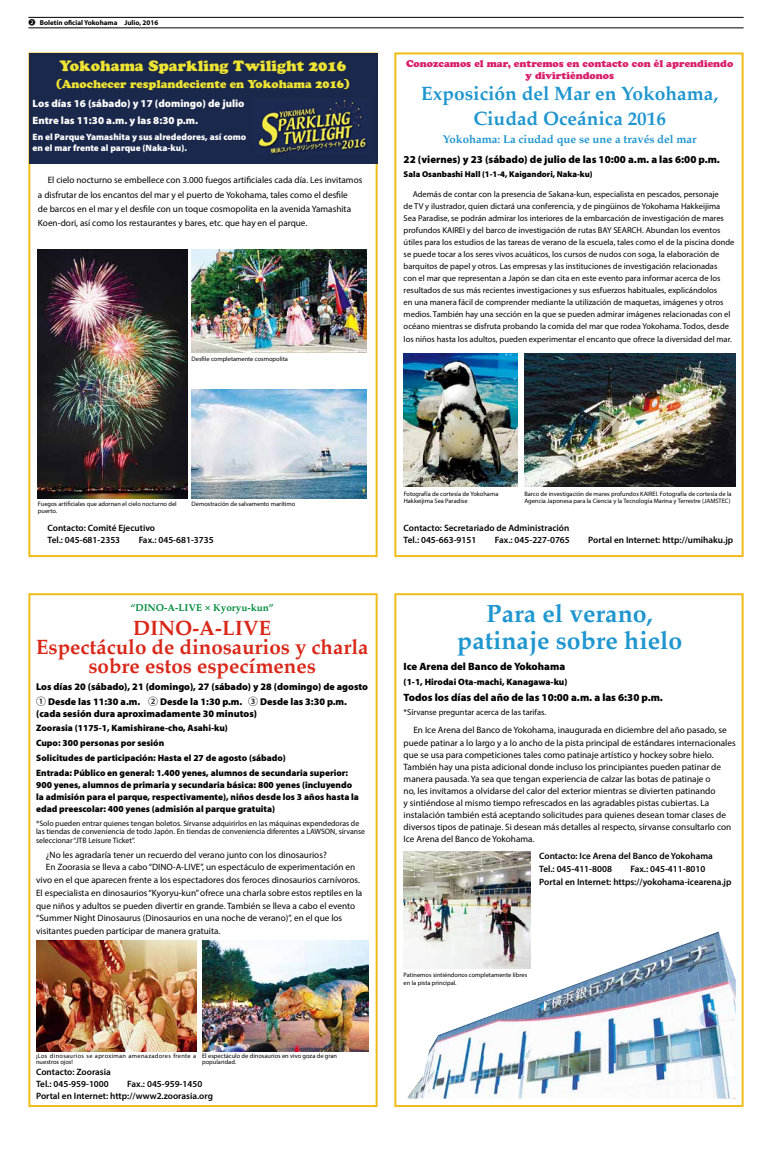
<style>
.page{position:relative;width:772px;height:1151px;background:#fff}
.page>*{position:absolute;margin:0;border:0;box-sizing:border-box;transform-origin:0 0}
.t1{font:700 24.8px/26.9px "Palatino";color:#1f96cf;text-align:center}
.t2{font:700 20.6px/19.1px "Palatino";color:#d92819;text-align:center}
.t3{font:700 19.1px/24.8px "Palatino";color:#1f96cf;text-align:center}
.t4{font:14.9px "Cooper Black Std";color:#efe331}
.t5{font:11.3px "Cooper Black Std";color:#efe331}
.t6{font:700 11.3px "Palatino";color:#1f96cf}
.t7{font:900 10.6px "Myriad Pro";color:#000}
.t8{font:900 10.6px/17px "Myriad Pro";color:#fff}
.t9{font:900 9.9px/14.9px "Myriad Pro";color:#000}
.t10{font:9.9px/11.7px "Cooper Black Std";color:#d81d6a;text-align:center}
.t11{font:700 9.9px "Palatino";color:#008b3d}
.t12{font:9.2px/12.1px "Myriad Pro";color:#000}
.t13{font:900 9.2px/14.9px "Myriad Pro";color:#000}
.t14{font:600 9.2px/12.8px "Myriad Pro";color:#000}
.t15{font:900 9.2px/11.3px "Myriad Pro";color:#fff}
.t16{font:8.5px/12.1px "Myriad Pro";color:#000}
.t17{font:900 8.5px "Myriad Pro";color:#000}
.t18{font:7.8px/8.5px "Myriad Pro";color:#000}
.t19{font:700 7.1px "Myriad Pro";color:#000}
.t20{font:6.4px/7.8px "Myriad Pro";color:#000}
.t21{font:6.4px/6.4px "Myriad Pro";letter-spacing:.05em;color:#000}
.s1{font-family:"Koz Go Pro";font-weight:400}
.s2{font-family:"Koz Go Pro";font-weight:500}
</style>
<div class="page">
<hr style="left:28px;top:17px;width:715px;height:1px;background:#000">
<hr style="left:28px;top:27px;width:715px;height:1px;background:#000">
<div style="left:28px;top:52px;width:349px;height:505px;border:2px solid #f1bc1a"></div>
<div style="left:394px;top:52px;width:349px;height:505px;border:2px solid #f1bc1a"></div>
<div style="left:28px;top:593px;width:349px;height:514px;border:2px solid #f1bc1a"></div>
<div style="left:394px;top:593px;width:349px;height:514px;border:2px solid #f1bc1a"></div>
<div style="left:29px;top:53px;width:348px;height:111px;background:#1a284c"></div>
<img style="left:258px;top:100px;width:108px;height:55px">
<img style="left:38px;top:249px;width:149px;height:250px">
<img style="left:191px;top:249px;width:175px;height:103px">
<img style="left:191px;top:389px;width:175px;height:110px">
<img style="left:524px;top:354px;width:211px;height:133px">
<img style="left:403px;top:354px;width:114px;height:133px">
<img style="left:202px;top:940px;width:166px;height:111px">
<img style="left:36px;top:940px;width:160px;height:111px">
<img style="left:407px;top:931px;width:328px;height:167px">
<img style="left:403px;top:852px;width:127px;height:116px">
<p class="t19" style="left:28px;top:18px;width:131px"><span class="s1">❷</span> Boletín oficial Yokohama Julio, 2016</p>
<h3 class="t4" style="left:60px;top:57px;width:288px">Yokohama Sparkling Twilight 2016</h3>
<p class="t5" style="left:56px;top:77px;width:295px">(Anochecer resplandeciente en Yokohama 2016)</p>
<p class="t8" style="left:33px;top:95px;width:213px">Los días 16 (sábado) y 17 (domingo) de julio<br>Entre las 11:30 a.m. y las 8:30 p.m.</p>
<p class="t15" style="left:33px;top:131px;width:215px">En el Parque Yamashita y sus alrededores, así como en el mar frente al parque (Naka-ku).</p>
<p class="t12" style="left:38px;top:173px;width:326px;line-height:14.2px;text-indent:10px">El cielo nocturno se embellece con 3.000 fuegos artificiales cada día. Les invitamos a disfrutar de los encantos del mar y el puerto de Yokohama, tales como el desfile<br>de barcos en el mar y el desfile con un toque cosmopolita en la avenida Yamashita Koen-dori, así como los restaurantes y bares, etc. que hay en el parque.</p>
<p class="t20" style="left:191px;top:355px;width:98px">Desfile completamente cosmopolita</p>
<p class="t10" style="left:406px;top:58px;width:328px">Conozcamos el mar, entremos en contacto con él aprendiendo y divirtiéndonos</p>
<h3 class="t3" style="left:421px;top:81px;width:298px">Exposición del Mar en Yokohama,<br>Ciudad Oceánica 2016</h3>
<p class="t6" style="left:442px;top:130px;width:255px">Yokohama: La ciudad que se une a través del mar</p>
<p class="t7" style="left:403px;top:152px;width:317px">22 (viernes) y 23 (sábado) de julio de las 10:00 a.m. a las 6:00 p.m.</p>
<p class="t17" style="left:403px;top:168px;width:190px">Sala Osanbashi Hall (1-1-4, Kaigandori, Naka-ku)</p>
<p class="t16" style="left:403px;top:188px;width:332px;text-indent:9px">Además de contar con la presencia de Sakana-kun, especialista en pescados, personaje<br>de TV y ilustrador, quien dictará una conferencia, y de pingüinos de Yokohama Hakkeijima Sea Paradise, se podrán admirar los interiores de la embarcación de investigación de mares profundos KAIREI y del barco de investigación de rutas BAY SEARCH. Abundan los eventos útiles para los estudios de las tareas de verano de la escuela, tales como el de la piscina donde se puede tocar a los seres vivos acuáticos, los cursos de nudos con soga, la elaboración de barquitos de papel y otros. Las empresas y las instituciones de investigación relacionadas<br>con el mar que representan a Japón se dan cita en este evento para informar acerca de los resultados de sus más recientes investigaciones y sus esfuerzos habituales, explicándolos<br>en una manera fácil de comprender mediante la utilización de maquetas, imágenes y otros medios. También hay una sección en la que se pueden admirar imágenes relacionadas con el océano mientras se disfruta probando la comida del mar que rodea Yokohama. Todos, desde los niños hasta los adultos, pueden experimentar el encanto que ofrece la diversidad del mar.</p>
<p class="t20" style="left:38px;top:500px;width:140px;line-height:7.1px">Fuegos artificiales que adornan el cielo nocturno del puerto.</p>
<p class="t20" style="left:191px;top:500px;width:105px">Demostración de salvamento marítimo</p>
<p class="t14" style="left:47px;top:521px;width:167px">Contacto: Comité Ejecutivo<br>Tel.: 045-681-2353<span class="s2">　　</span>Fax.: 045-681-3735</p>
<p class="t11" style="left:130px;top:599px;width:145px">“DINO-A-LIVE × Kyoryu-kun”</p>
<h2 class="t2" style="left:36px;top:617px;width:333px">DINO-A-LIVE<br>Espectáculo de dinosaurios y charla sobre estos especímenes</h2>
<p class="t9" style="left:36px;top:679px;width:333px">Los días 20 (sábado), 21 (domingo), 27 (sábado) y 28 (domingo) de agosto<br><span class="s2">①</span> Desde las 11:30 a.m. <span class="s2">②</span> Desde la 1:30 p.m. <span class="s2">③</span> Desde las 3:30 p.m.</p>
<p class="t9" style="left:36px;top:706px;width:222px">(cada sesión dura aproximadamente 30 minutos)</p>
<p class="t13" style="left:36px;top:720px;width:313px">Zoorasia (1175-1, Kamishirane-cho, Asahi-ku)<br>Cupo: 300 personas por sesión<br>Solicitudes de participación: Hasta el 27 de agosto (sábado)<br>Entrada: Público en general: 1.400 yenes, alumnos de secundaria superior:</p>
<p class="t13" style="left:36px;top:778px;width:324px;line-height:12.1px">900 yenes, alumnos de primaria y secundaria básica: 800 yenes (incluyendo la admisión para el parque, respectivamente), niños desde los 3 años hasta la edad preescolar: 400 yenes (admisión al parque gratuita)</p>
<p class="t18" style="left:36px;top:819px;width:330px">*Solo pueden entrar quienes tengan boletos. Sírvanse adquirirlos en las máquinas expendedoras de las tiendas de conveniencia de todo Japón. En tiendas de conveniencia diferentes a LAWSON, sírvanse seleccionar “JTB Leisure Ticket”.</p>
<p class="t12" style="left:46px;top:848px;width:282px">¿No les agradaría tener un recuerdo del verano junto con los dinosaurios?</p>
<p class="t12" style="left:46px;top:861px;width:311px">En Zoorasia se lleva a cabo “DINO-A-LIVE”, un espectáculo de experimentación en</p>
<p class="t12" style="left:36px;top:874px;width:325px">vivo en el que aparecen frente a los espectadores dos feroces dinosaurios carnívoros.</p>
<p class="t12" style="left:36px;top:886px;width:327px">El especialista en dinosaurios “Kyoryu-kun” ofrece una charla sobre estos reptiles en la</p>
<p class="t12" style="left:36px;top:899px;width:320px">que niños y adultos se pueden divertir en grande. También se lleva a cabo el evento</p>
<p class="t12" style="left:36px;top:912px;width:307px">“Summer Night Dinosaurus (Dinosaurios en una noche de verano)”, en el que los</p>
<p class="t12" style="left:36px;top:925px;width:186px">visitantes pueden participar de manera gratuita.</p>
<p class="t21" style="left:36px;top:1052px;width:162px">¡Los dinosaurios se aproximan amenazadores frente a nuestros ojos!</p>
<p class="t14" style="left:36px;top:1065px;width:178px;line-height:12.1px">Contacto: Zoorasia<br>Tel.: 045-959-1000<span class="s2">　　</span>Fax.: 045-959-1450<br>Portal en Internet: http://www2.zoorasia.org</p>
<p class="t20" style="left:202px;top:1052px;width:136px;line-height:6.4px">El espectáculo de dinosaurios en vivo goza de gran popularidad.</p>
<p class="t20" style="left:403px;top:489px;width:96px">Fotografía de cortesía de Yokohama<br>Hakkeijima Sea Paradise</p>
<p class="t14" style="left:403px;top:521px;width:331px">Contacto: Secretariado de Administración<br>Tel.: 045-663-9151<span class="s2">　　</span>Fax.: 045-227-0765<span class="s2">　　</span>Portal en Internet: http://umihaku.jp</p>
<p class="t20" style="left:524px;top:489px;width:208px">Barco de investigación de mares profundos KAIREI. Fotografía de cortesía de la<br>Agencia Japonesa para la Ciencia y la Tecnología Marina y Terrestre (JAMSTEC)</p>
<h1 class="t1" style="left:457px;top:599px;width:226px">Para el verano, patinaje sobre hielo</h1>
<p class="t7" style="left:403px;top:659px;width:163px">Ice Arena del Banco de Yokohama</p>
<p class="t13" style="left:403px;top:674px;width:165px">(1-1, Hirodai Ota-machi, Kanagawa-ku)</p>
<p class="t7" style="left:403px;top:691px;width:260px">Todos los días del año de las 10:00 a.m. a las 6:30 p.m.</p>
<p class="t16" style="left:403px;top:706px;width:144px">*Sírvanse preguntar acerca de las tarifas.</p>
<p class="t12" style="left:403px;top:724px;width:333px;text-indent:10px">En Ice Arena del Banco de Yokohama, inaugurada en diciembre del año pasado, se puede patinar a lo largo y a lo ancho de la pista principal de estándares internacionales que se usa para competiciones tales como patinaje artístico y hockey sobre hielo.<br>También hay una pista adicional donde incluso los principiantes pueden patinar de manera pausada. Ya sea que tengan experiencia de calzar las botas de patinaje o<br>no, les invitamos a olvidarse del calor del exterior mientras se divierten patinando<br>y sintiéndose al mismo tiempo refrescados en las agradables pistas cubiertas. La instalación también está aceptando solicitudes para quienes desean tomar clases de diversos tipos de patinaje. Si desean más detalles al respecto, sírvanse consultarlo con Ice Arena del Banco de Yokohama.</p>
<p class="t14" style="left:539px;top:850px;width:193px">Contacto: Ice Arena del Banco de Yokohama<br>Tel.: 045-411-8008<span class="s2">　　</span>Fax.: 045-411-8010<br>Portal en Internet: https://yokohama-icearena.jp</p>
<p class="t20" style="left:403px;top:971px;width:125px">Patinemos sintiéndonos completamente libres en la pista principal.</p>
</div>
